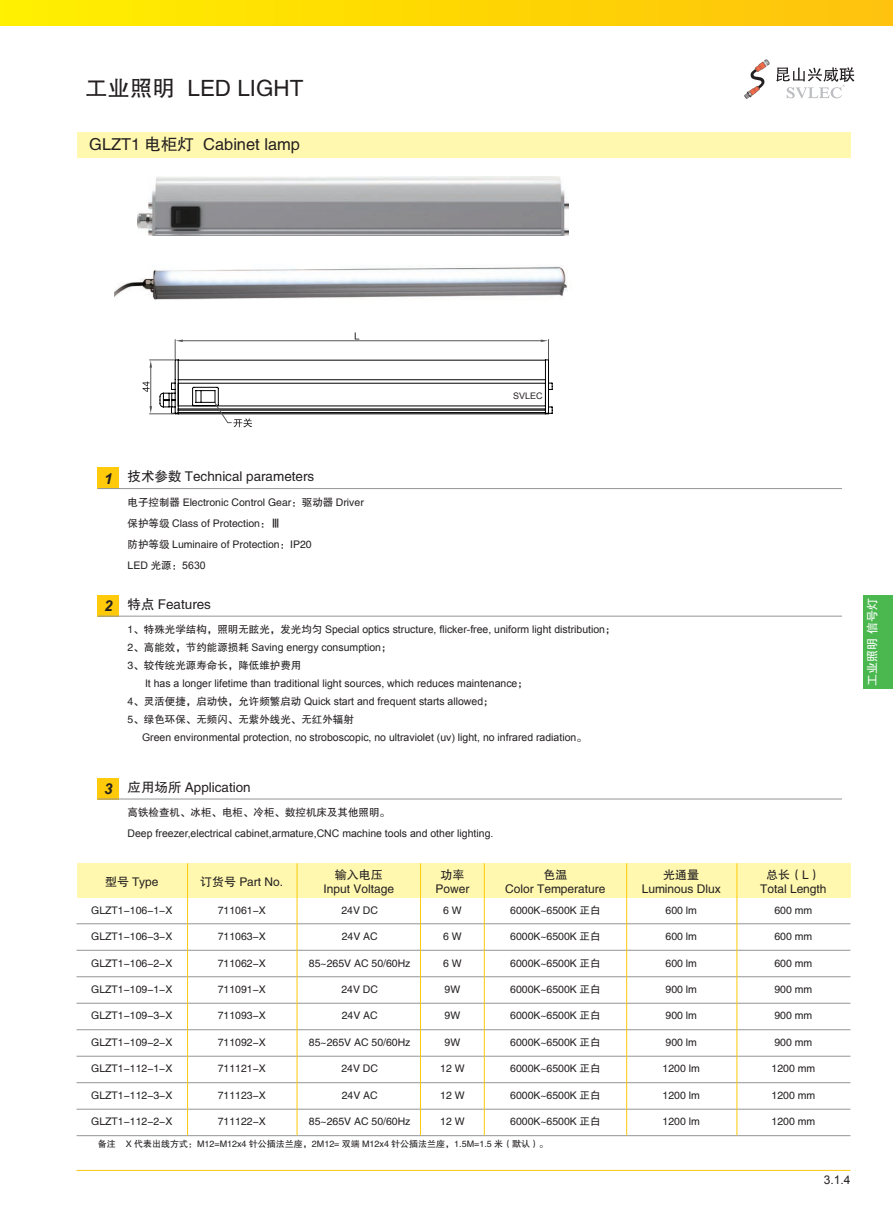
<style>
.page{position:relative;width:893px;height:1212px;background:#fff}
.page>*{position:absolute;margin:0;border:0;box-sizing:border-box;transform-origin:0 0}
.t1{font:22.5px "FZHTJW GB1 0";color:#231f20}
.t2{font:16.5px "FZHTJW GB1 0";color:#231f20}
.t3{font:italic 700 15px "Arial";color:#231f20}
.t4{font:13.5px "FZHTJW GB1 0";color:#231f20}
.t5{font:12px "FZHTJW GB1 0";color:#231f20}
.t6{font:12px "FZHTJW GB1 0";color:#fff}
.t7{font:12px "Arial";color:#231f20}
.t8{font:10.5px "FZHTJW GB1 0";color:#231f20}
.t9{font:10.5px "Arial";color:#231f20}
.t10{font:9px "FZHTJW GB1 0";color:#231f20}
.t11{font:9px "Arial";color:#231f20}
.s1{font-family:"Arial"}
.s2{font-family:"FZHTJW GB1 0"}
</style>
<div class="page">
<div style="left:0;top:0;width:893px;height:26px;background:linear-gradient(to right,#fff000,#fec10c)"></div>
<svg style="left:0;top:0;width:1px;height:26px"></svg>
<svg style="left:744px;top:59px;width:26px;height:40px"></svg>
<svg style="left:776px;top:67px;width:79px;height:31px"></svg>
<img style="left:114px;top:266px;width:454px;height:34px">
<div style="left:77px;top:132px;width:773px;height:25px;background:#fff8ae"></div>
<div style="left:77px;top:863px;width:773px;height:34px;background:#fff8ae"></div>
<hr style="left:77px;top:1003px;width:773px;height:1px;background:#939598">
<hr style="left:77px;top:1135px;width:773px;height:1px;background:#939598">
<hr style="left:77px;top:923px;width:773px;height:1px;background:#939598">
<hr style="left:77px;top:950px;width:773px;height:1px;background:#939598">
<hr style="left:77px;top:1029px;width:773px;height:1px;background:#939598">
<hr style="left:77px;top:1082px;width:773px;height:1px;background:#939598">
<hr style="left:77px;top:1056px;width:773px;height:1px;background:#939598">
<hr style="left:77px;top:976px;width:773px;height:1px;background:#939598">
<hr style="left:77px;top:1109px;width:773px;height:1px;background:#939598">
<hr style="left:187px;top:863px;width:1px;height:272px;background:#feca0a">
<hr style="left:297px;top:863px;width:1px;height:272px;background:#feca0a">
<hr style="left:420px;top:863px;width:1px;height:272px;background:#feca0a">
<hr style="left:484px;top:863px;width:1px;height:272px;background:#feca0a">
<hr style="left:626px;top:863px;width:1px;height:272px;background:#feca0a">
<hr style="left:736px;top:863px;width:1px;height:272px;background:#feca0a">
<div style="left:98px;top:468px;width:21px;height:21px;background:#feca0a"></div>
<div style="left:98px;top:595px;width:21px;height:22px;background:#feca0a"></div>
<div style="left:98px;top:778px;width:21px;height:21px;background:#feca0a"></div>
<hr style="left:98px;top:488px;width:744px;height:1px;background:#939598">
<hr style="left:98px;top:616px;width:744px;height:1px;background:#939598">
<hr style="left:98px;top:799px;width:744px;height:1px;background:#939598">
<img style="left:137px;top:177px;width:431px;height:59px">
<svg style="left:143px;top:332px;width:409px;height:95px"></svg>
<hr style="left:77px;top:1170px;width:773px;height:1px;background:#feca0a">
<div style="left:863px;top:595px;width:30px;height:94px;background:#4ab84f"></div>
<p class="t1" style="left:85px;top:76px;width:220px">工业照明 LED LIGHT</p>
<p class="t2" style="left:89px;top:135px;width:212px">GLZT1 电柜灯 Cabinet lamp</p>
<p class="t11" style="left:513px;top:390px;width:31px">SVLEC</p>
<p class="t3" style="left:104px;top:468px;width:10px">1</p>
<p class="t4" style="left:128px;top:469px;width:188px">技术参数 Technical parameters</p>
<p class="t8" style="left:128px;top:496px;width:238px">电子控制器 Electronic Control Gear：驱动器 Driver</p>
<p class="t8" style="left:128px;top:517px;width:155px">保护等级 Class of Protection：Ⅲ</p>
<p class="t8" style="left:128px;top:538px;width:186px">防护等级 Luminaire of Protection：IP20</p>
<p class="t8" style="left:128px;top:559px;width:80px">LED 光源：<span class="s1">5630</span></p>
<p class="t3" style="left:104px;top:596px;width:10px">2</p>
<p class="t4" style="left:128px;top:596px;width:85px">特点 Features</p>
<p class="t9" style="left:128px;top:623px;width:490px"><span class="s2">1、特殊光学结构，照明无眩光，发光均匀</span> Special optics structure, flicker-free, uniform light distribution<span class="s2">；</span></p>
<p class="t9" style="left:128px;top:641px;width:266px"><span class="s2">2、高能效，节约能源损耗</span> Saving energy consumption<span class="s2">；</span></p>
<p class="t8" style="left:128px;top:660px;width:175px">3、较传统光源寿命长，降低维护费用</p>
<p class="t9" style="left:145px;top:677px;width:384px">It has a longer lifetime than traditional light sources, which reduces maintenance<span class="s2">；</span></p>
<p class="t9" style="left:128px;top:695px;width:368px"><span class="s2">4、灵活便捷，启动快，允许频繁启动</span> Quick start and frequent starts allowed<span class="s2">；</span></p>
<p class="t8" style="left:128px;top:714px;width:228px">5、绿色环保、无频闪、无紫外线光、无红外辐射</p>
<p class="t9" style="left:142px;top:731px;width:446px">Green environmental protection, no stroboscopic, no ultraviolet (uv) light, no infrared radiation<span class="s2">。</span></p>
<p class="t3" style="left:104px;top:779px;width:10px">3</p>
<p class="t4" style="left:128px;top:779px;width:125px">应用场所 Application</p>
<p class="t8" style="left:128px;top:807px;width:264px">高铁检查机、冰柜、电柜、冷柜、数控机床及其他照明。</p>
<p class="t9" style="left:128px;top:826px;width:367px">Deep freezer,electrical cabinet,armature,CNC machine tools and other lighting.</p>
<p class="t5" style="left:105px;top:875px;width:55px">型号 Type</p>
<p class="t8" style="left:91px;top:904px;width:83px">GLZT1-106-1-X</p>
<p class="t8" style="left:91px;top:931px;width:83px">GLZT1-106-3-X</p>
<p class="t8" style="left:91px;top:957px;width:83px">GLZT1-106-2-X</p>
<p class="t8" style="left:91px;top:983px;width:83px">GLZT1-109-1-X</p>
<p class="t8" style="left:91px;top:1010px;width:83px">GLZT1-109-3-X</p>
<p class="t8" style="left:91px;top:1036px;width:83px">GLZT1-109-2-X</p>
<p class="t8" style="left:91px;top:1063px;width:83px">GLZT1-112-1-X</p>
<p class="t8" style="left:91px;top:1089px;width:83px">GLZT1-112-3-X</p>
<p class="t8" style="left:91px;top:1115px;width:83px">GLZT1-112-2-X</p>
<p class="t5" style="left:200px;top:875px;width:84px">订货号 Part No.</p>
<p class="t8" style="left:218px;top:904px;width:50px">711061-X</p>
<p class="t8" style="left:218px;top:931px;width:50px">711063-X</p>
<p class="t8" style="left:218px;top:957px;width:50px">711062-X</p>
<p class="t8" style="left:218px;top:983px;width:50px">711091-X</p>
<p class="t8" style="left:218px;top:1010px;width:50px">711093-X</p>
<p class="t8" style="left:218px;top:1036px;width:50px">711092-X</p>
<p class="t8" style="left:218px;top:1063px;width:50px">711121-X</p>
<p class="t8" style="left:218px;top:1089px;width:50px">711123-X</p>
<p class="t8" style="left:218px;top:1115px;width:50px">711122-X</p>
<p class="t5" style="left:335px;top:868px;width:49px">输入电压</p>
<p class="t5" style="left:323px;top:882px;width:72px">Input Voltage</p>
<p class="t8" style="left:341px;top:904px;width:38px">24V DC</p>
<p class="t8" style="left:342px;top:931px;width:38px">24V AC</p>
<p class="t8" style="left:309px;top:957px;width:103px">85~265V AC 50/60Hz</p>
<p class="t8" style="left:341px;top:983px;width:38px">24V DC</p>
<p class="t8" style="left:342px;top:1010px;width:38px">24V AC</p>
<p class="t8" style="left:309px;top:1036px;width:103px">85~265V AC 50/60Hz</p>
<p class="t8" style="left:341px;top:1063px;width:38px">24V DC</p>
<p class="t8" style="left:342px;top:1089px;width:38px">24V AC</p>
<p class="t8" style="left:309px;top:1115px;width:103px">85~265V AC 50/60Hz</p>
<p class="t5" style="left:440px;top:868px;width:25px">功率</p>
<p class="t5" style="left:435px;top:882px;width:35px">Power</p>
<p class="t8" style="left:443px;top:904px;width:20px">6 W</p>
<p class="t8" style="left:443px;top:931px;width:20px">6 W</p>
<p class="t8" style="left:443px;top:957px;width:20px">6 W</p>
<p class="t8" style="left:445px;top:983px;width:17px">9W</p>
<p class="t8" style="left:445px;top:1010px;width:17px">9W</p>
<p class="t8" style="left:445px;top:1036px;width:17px">9W</p>
<p class="t8" style="left:440px;top:1063px;width:26px">12 W</p>
<p class="t8" style="left:440px;top:1089px;width:26px">12 W</p>
<p class="t8" style="left:440px;top:1115px;width:26px">12 W</p>
<p class="t5" style="left:543px;top:868px;width:25px">色温</p>
<p class="t5" style="left:505px;top:882px;width:102px">Color Temperature</p>
<p class="t8" style="left:510px;top:904px;width:92px">6000K~6500K 正白</p>
<p class="t8" style="left:510px;top:931px;width:92px">6000K~6500K 正白</p>
<p class="t8" style="left:510px;top:957px;width:92px">6000K~6500K 正白</p>
<p class="t8" style="left:510px;top:983px;width:92px">6000K~6500K 正白</p>
<p class="t8" style="left:510px;top:1010px;width:92px">6000K~6500K 正白</p>
<p class="t8" style="left:510px;top:1036px;width:92px">6000K~6500K 正白</p>
<p class="t8" style="left:510px;top:1063px;width:92px">6000K~6500K 正白</p>
<p class="t8" style="left:510px;top:1089px;width:92px">6000K~6500K 正白</p>
<p class="t8" style="left:510px;top:1115px;width:92px">6000K~6500K 正白</p>
<p class="t10" style="left:98px;top:1139px;width:452px">备注 X 代表出线方式：M12=M12x4 针公插法兰座，2M12= 双端 M12x4 针公插法兰座，1.5M=1.5 米（默认）。</p>
<p class="t5" style="left:663px;top:868px;width:37px">光通量</p>
<p class="t5" style="left:642px;top:882px;width:81px">Luminous Dlux</p>
<p class="t8" style="left:665px;top:904px;width:33px">600 lm</p>
<p class="t8" style="left:665px;top:931px;width:33px">600 lm</p>
<p class="t8" style="left:665px;top:957px;width:33px">600 lm</p>
<p class="t8" style="left:665px;top:983px;width:33px">900 lm</p>
<p class="t8" style="left:665px;top:1010px;width:33px">900 lm</p>
<p class="t8" style="left:665px;top:1036px;width:33px">900 lm</p>
<p class="t8" style="left:663px;top:1063px;width:39px">1200 lm</p>
<p class="t8" style="left:663px;top:1089px;width:39px">1200 lm</p>
<p class="t8" style="left:663px;top:1115px;width:39px">1200 lm</p>
<p class="t6" style="left:866px;top:686px;width:89px;rotate:-90deg">工业照明 信号灯</p>
<p class="t5" style="left:766px;top:868px;width:56px">总长（L）</p>
<p class="t5" style="left:760px;top:882px;width:68px">Total Length</p>
<p class="t8" style="left:774px;top:904px;width:39px">600 mm</p>
<p class="t8" style="left:774px;top:931px;width:39px">600 mm</p>
<p class="t8" style="left:774px;top:957px;width:39px">600 mm</p>
<p class="t8" style="left:774px;top:983px;width:39px">900 mm</p>
<p class="t8" style="left:774px;top:1010px;width:39px">900 mm</p>
<p class="t8" style="left:774px;top:1036px;width:39px">900 mm</p>
<p class="t8" style="left:772px;top:1063px;width:45px">1200 mm</p>
<p class="t8" style="left:772px;top:1089px;width:45px">1200 mm</p>
<p class="t8" style="left:772px;top:1115px;width:45px">1200 mm</p>
<p class="t7" style="left:824px;top:1172px;width:28px">3.1.4</p>
</div>
